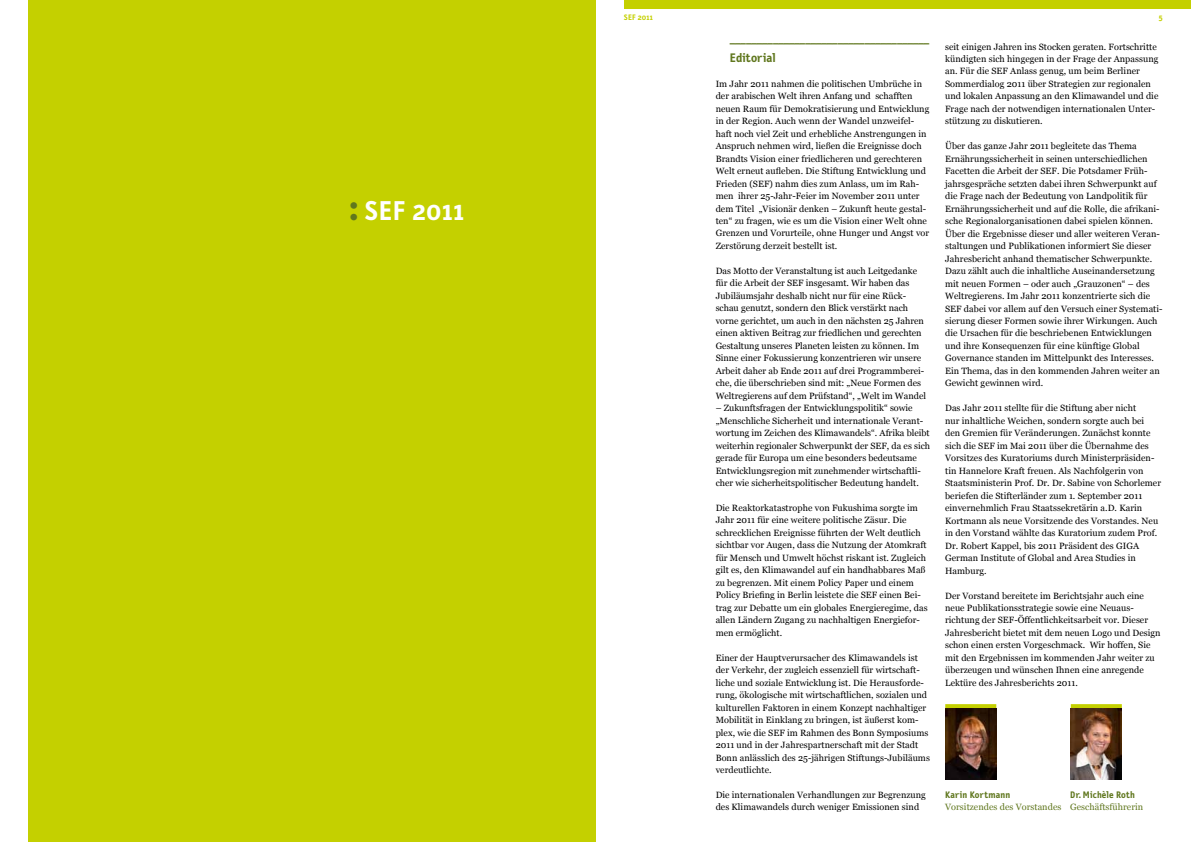
<style>
.page{position:relative;width:1191px;height:842px;background:#fff}
.page>*{position:absolute;margin:0;border:0;box-sizing:border-box;transform-origin:0 0}
.t1{font:700 27.5px "Letter Gothic Text OT";letter-spacing:.02em;color:#fff}
.t2{font:700 12.5px "Letter Gothic Text OT";letter-spacing:.005em;color:#60771e}
.t3{font:700 11px "Letter Gothic Text OT";color:#60771e}
.t4{font:700 9.6px "Letter Gothic Text OT";letter-spacing:.015em;color:#60771e}
.t5{font:9.1px/12.5px "Georgia";letter-spacing:.005em;color:#000}
.t6{font:9.1px "Georgia";letter-spacing:.005em;color:#60771e}
.t7{font:700 8px "Letter Gothic Text OT";letter-spacing:.02em;color:#c4d000}
.s1{font-size:38.7px;color:#60771e}
</style>
<div class="page">
<div style="left:624px;top:0;width:567px;height:9px;background:#c4d000"></div>
<div style="left:28px;top:0;width:567px;height:842px;background:#c4d000"></div>
<svg style="left:945px;top:704px;width:51px;height:4px"></svg>
<svg style="left:1070px;top:704px;width:51px;height:4px"></svg>
<img style="left:945px;top:708px;width:51px;height:71px">
<img style="left:1070px;top:708px;width:51px;height:71px">
<h1 class="t1" style="left:348px;top:194px;width:116px"><span class="s1">:</span> SEF 2011</h1>
<p class="t7" style="left:624px;top:12px;width:30px">SEF 2011</p>
<p class="t3" style="left:730px;top:36px;width:201px">–––––––––––––––––––––––––––––––––––––</p>
<h2 class="t2" style="left:730px;top:50px;width:47px">Editorial</h2>
<p class="t5" style="left:715px;top:78px;width:215px">Im Jahr 2011 nahmen die politischen Umbrüche in der arabischen Welt ihren Anfang und schafften neuen Raum für Demokratisierung und Entwicklung in der Region. Auch wenn der Wandel unzweifel&shy;haft noch viel Zeit und erhebliche Anstrengungen in Anspruch nehmen wird, ließen die Ereignisse doch Brandts Vision einer friedlicheren und gerechteren Welt erneut aufleben. Die Stiftung Entwicklung und Frieden (SEF) nahm dies zum Anlass, um im Rah&shy;men ihrer 25-Jahr-Feier im November 2011 unter dem Titel „Visionär denken – Zukunft heute gestal&shy;ten“ zu fragen, wie es um die Vision einer Welt ohne Grenzen und Vorurteile, ohne Hunger und Angst vor Zerstörung derzeit bestellt ist.</p>
<p class="t5" style="left:715px;top:265px;width:212px">Das Motto der Veranstaltung ist auch Leitgedanke für die Arbeit der SEF insgesamt. Wir haben das Jubiläumsjahr deshalb nicht nur für eine Rück&shy;schau genutzt, sondern den Blick verstärkt nach vorne gerichtet, um auch in den nächsten 25 Jahren einen aktiven Beitrag zur friedlichen und gerechten Gestaltung unseres Planeten leisten zu können. Im Sinne einer Fokussierung konzentrieren wir unsere Arbeit daher ab Ende 2011 auf drei Programmberei&shy;che, die überschrieben sind mit: „Neue Formen des Weltregierens auf dem Prüfstand“, „Welt im Wandel</p>
<p class="t5" style="left:715px;top:402px;width:216px">– Zukunftsfragen der Entwicklungspolitik“ sowie „Menschliche Sicherheit und internationale Verant&shy;wortung im Zeichen des Klimawandels“. Afrika bleibt weiterhin regionaler Schwerpunkt der SEF, da es sich gerade für Europa um eine besonders bedeutsame Entwicklungsregion mit zunehmender wirtschaftli&shy;cher wie sicherheitspolitischer Bedeutung handelt.</p>
<p class="t5" style="left:715px;top:502px;width:213px">Die Reaktorkatastrophe von Fukushima sorgte im Jahr 2011 für eine weitere politische Zäsur. Die schrecklichen Ereignisse führten der Welt deutlich sichtbar vor Augen, dass die Nutzung der Atomkraft für Mensch und Umwelt höchst riskant ist. Zugleich gilt es, den Klimawandel auf ein handhabbares Maß zu begrenzen. Mit einem Policy Paper und einem Policy Briefing in Berlin leistete die SEF einen Bei&shy;trag zur Debatte um ein globales Energieregime, das allen Ländern Zugang zu nachhaltigen Energiefor&shy;men ermöglicht.</p>
<p class="t5" style="left:715px;top:651px;width:216px">Einer der Hauptverursacher des Klimawandels ist der Verkehr, der zugleich essenziell für wirtschaft&shy;liche und soziale Entwicklung ist. Die Herausforde&shy;rung, ökologische mit wirtschaftlichen, sozialen und kulturellen Faktoren in einem Konzept nachhaltiger Mobilität in Einklang zu bringen, ist äußerst kom&shy;plex, wie die SEF im Rahmen des Bonn Symposiums 2011 und in der Jahrespartnerschaft mit der Stadt Bonn anlässlich des 25-jährigen Stiftungs-Jubiläums verdeutlichte.</p>
<p class="t5" style="left:715px;top:789px;width:212px">Die internationalen Verhandlungen zur Begrenzung des Klimawandels durch weniger Emissionen sind</p>
<p class="t7" style="left:1158px;top:12px;width:5px">5</p>
<p class="t5" style="left:945px;top:40px;width:215px">seit einigen Jahren ins Stocken geraten. Fortschritte kündigten sich hingegen in der Frage der Anpassung an. Für die SEF Anlass genug, um beim Berliner Sommerdialog 2011 über Strategien zur regionalen und lokalen Anpassung an den Klimawandel und die Frage nach der notwendigen internationalen Unter&shy;stützung zu diskutieren.</p>
<p class="t5" style="left:945px;top:140px;width:219px">Über das ganze Jahr 2011 begleitete das Thema Ernährungssicherheit in seinen unterschiedlichen Facetten die Arbeit der SEF. Die Potsdamer Früh&shy;jahrsgespräche setzten dabei ihren Schwerpunkt auf die Frage nach der Bedeutung von Landpolitik für Ernährungssicherheit und auf die Rolle, die afrikani&shy;sche Regionalorganisationen dabei spielen können.<br>Über die Ergebnisse dieser und aller weiteren Veran&shy;staltungen und Publikationen informiert Sie dieser Jahresbericht anhand thematischer Schwerpunkte.<br>Dazu zählt auch die inhaltliche Auseinandersetzung mit neuen Formen – oder auch „Grauzonen“ – des Weltregierens. Im Jahr 2011 konzentrierte sich die SEF dabei vor allem auf den Versuch einer Systemati&shy;sierung dieser Formen sowie ihrer Wirkungen. Auch die Ursachen für die beschriebenen Entwicklungen und ihre Konsequenzen für eine künftige Global Governance standen im Mittelpunkt des Interesses.<br>Ein Thema, das in den kommenden Jahren weiter an Gewicht gewinnen wird.</p>
<p class="t5" style="left:945px;top:402px;width:217px">Das Jahr 2011 stellte für die Stiftung aber nicht<br>nur inhaltliche Weichen, sondern sorgte auch bei den Gremien für Veränderungen. Zunächst konnte sich die SEF im Mai 2011 über die Übernahme des Vorsitzes des Kuratoriums durch Ministerpräsiden&shy;tin Hannelore Kraft freuen. Als Nachfolgerin von Staatsministerin Prof. Dr. Dr. Sabine von Schorlemer beriefen die Stifterländer zum 1. September 2011 einvernehmlich Frau Staatssekretärin a.D. Karin Kortmann als neue Vorsitzende des Vorstandes. Neu in den Vorstand wählte das Kuratorium zudem Prof.<br>Dr. Robert Kappel, bis 2011 Präsident des GIGA German Institute of Global and Area Studies in Hamburg.</p>
<p class="t5" style="left:945px;top:589px;width:217px">Der Vorstand bereitete im Berichtsjahr auch eine neue Publikationsstrategie sowie eine Neuaus&shy;richtung der SEF-Öffentlichkeitsarbeit vor. Dieser Jahresbericht bietet mit dem neuen Logo und Design schon einen ersten Vorgeschmack. Wir hoffen, Sie mit den Ergebnissen im kommenden Jahr weiter zu überzeugen und wünschen Ihnen eine anregende Lektüre des Jahresberichts 2011.</p>
<p class="t4" style="left:945px;top:789px;width:66px">Karin Kortmann</p>
<p class="t4" style="left:1070px;top:789px;width:66px">Dr. Michèle Roth</p>
<p class="t6" style="left:945px;top:801px;width:200px">Vorsitzendes des Vorstandes Geschäftsführerin</p>
</div>
